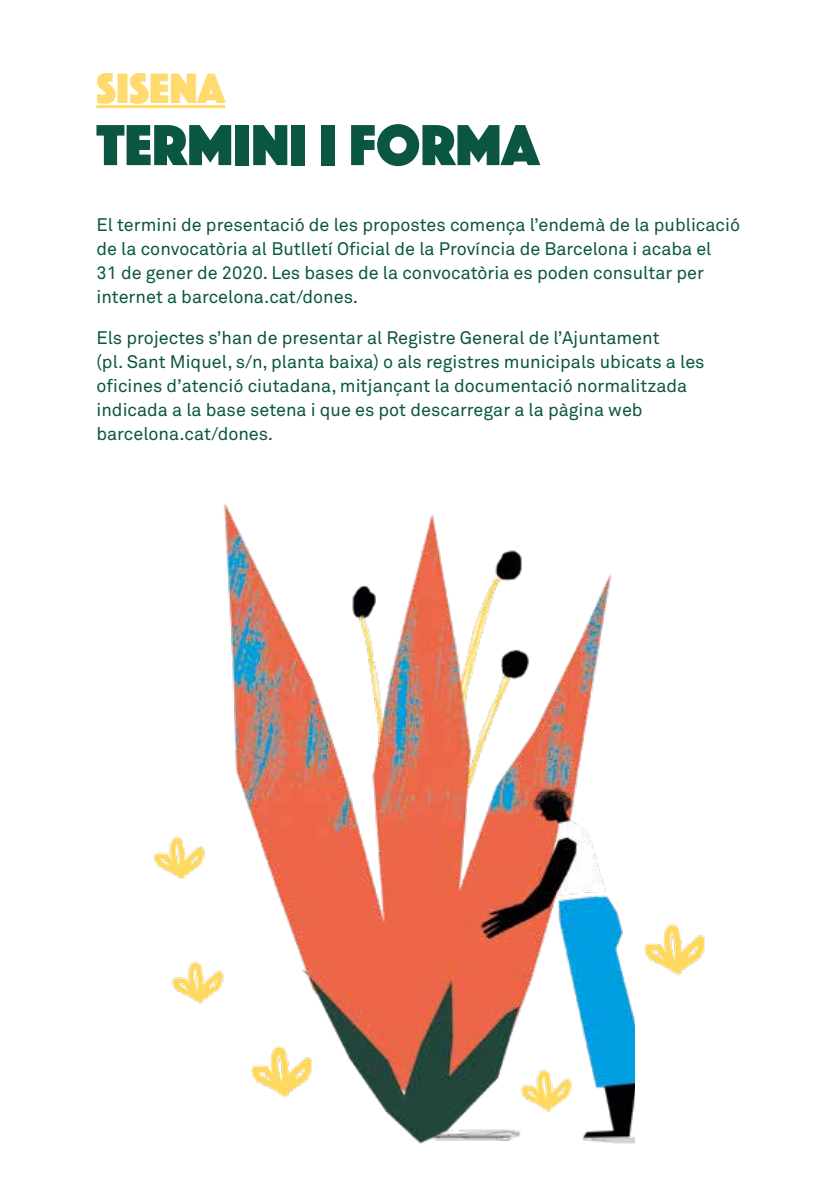
<style>
.page{position:relative;width:840px;height:1191px;background:#fff}
.page>*{position:absolute;margin:0;border:0;box-sizing:border-box;transform-origin:0 0}
.t1{font:60px "Phosphate Solid";color:#0b5642}
.t2{font:44px "Phosphate Solid";color:#ffda6f}
.t3{font:18px/24px "Akkurat Std";color:#0b5642}
</style>
<div class="page">
<hr style="left:96px;top:105px;width:129px;height:3px;background:#ffda6f">
<img style="left:198px;top:503px;width:436px;height:641px">
<img style="left:235px;top:1022px;width:88px;height:75px">
<img style="left:628px;top:900px;width:77px;height:75px">
<img style="left:172px;top:951px;width:61px;height:52px">
<img style="left:510px;top:1059px;width:71px;height:52px">
<img style="left:154px;top:828px;width:60px;height:51px">
<h2 class="t2" style="left:96px;top:57px;width:130px">SISENA</h2>
<h1 class="t1" style="left:96px;top:102px;width:444px">TERMINI I FORMA</h1>
<p class="t3" style="left:96px;top:212px;width:644px">El termini de presentació de les propostes comença l’endemà de la publicació de la convocatòria al Butlletí Oficial de la Província de Barcelona i acaba el<br>31 de gener de 2020. Les bases de la convocatòria es poden consultar per internet a barcelona.cat/dones.</p>
<p class="t3" style="left:96px;top:325px;width:609px">Els projectes s’han de presentar al Registre General de l’Ajuntament<br>(pl. Sant Miquel, s/n, planta baixa) o als registres municipals ubicats a les oficines d’atenció ciutadana, mitjançant la documentació normalitzada indicada a la base setena i que es pot descarregar a la pàgina web barcelona.cat/dones.</p>
</div>
